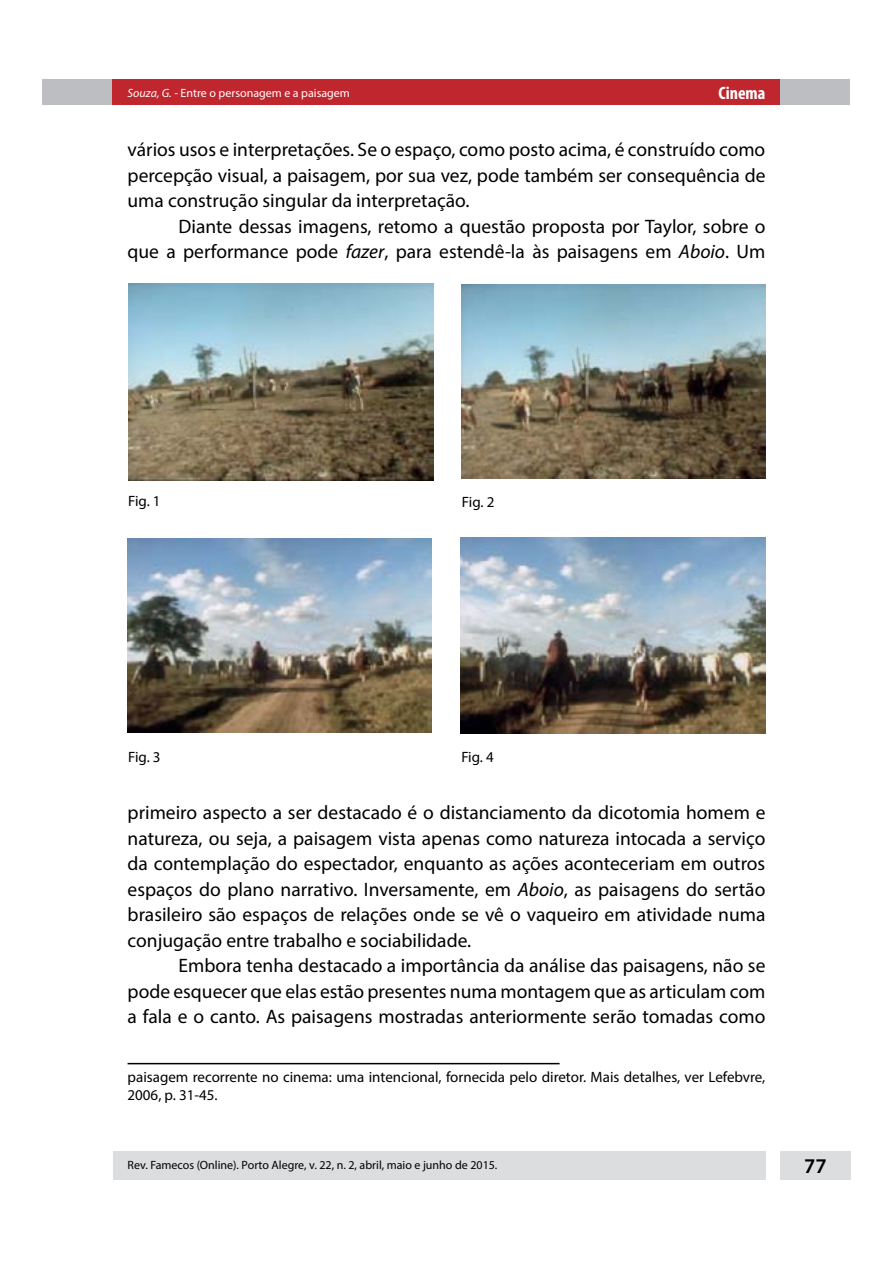
<style>
.page{position:relative;width:893px;height:1263px;background:#fff}
.page>*{position:absolute;margin:0;border:0;box-sizing:border-box;transform-origin:0 0}
.t1{font:600 21px "Myriad Pro";color:#000}
.t2{font:19.5px/25.5px "Myriad Pro";color:#000;text-align:justify}
.t3{font:700 condensed 18px "Myriad Pro";color:#fff}
.t4{font:15px/18px "Myriad Pro";color:#000}
.t5{font:12px "Myriad Pro";color:#000}
.t6{font:12px "Myriad Pro";color:#fff}
.s1{font-style:italic}
</style>
<div class="page">
<div style="left:43px;top:80px;width:807px;height:25px;background:#bcbec1"></div>
<div style="left:113px;top:80px;width:667px;height:25px;background:#bf262e"></div>
<div style="left:780px;top:1151px;width:70px;height:28px;background:#dbddde"></div>
<div style="left:113px;top:1151px;width:652px;height:28px;background:#dbddde"></div>
<hr style="left:128px;top:1063px;width:432px;height:1px;background:#000">
<img style="left:129px;top:284px;width:304px;height:197px">
<img style="left:461px;top:284px;width:305px;height:194px">
<img style="left:127px;top:539px;width:304px;height:194px">
<img style="left:461px;top:538px;width:304px;height:195px">
<p class="t6" style="left:128px;top:85px;width:224px"><span class="s1">Souza, G.</span> - Entre o personagem e a paisagem</p>
<p class="t3" style="left:719px;top:82px;width:48px">Cinema</p>
<p class="t2" style="left:128px;top:136px;width:639px">vários usos e interpretações. Se o espaço, como posto acima, é construído como percepção visual, a paisagem, por sua vez, pode também ser consequência de uma construção singular da interpretação.</p>
<p class="t2" style="left:128px;top:213px;width:639px;text-align:right">Diante dessas imagens, retomo a questão proposta por Taylor, sobre o<br>que a performance pode <span class="s1">fazer</span>, para estendê-la às paisagens em <span class="s1">Aboio</span>. Um</p>
<p class="t4" style="left:128px;top:492px;width:34px">Fig. 1</p>
<p class="t4" style="left:462px;top:493px;width:34px">Fig. 2</p>
<p class="t4" style="left:128px;top:747px;width:34px">Fig. 3</p>
<p class="t4" style="left:461px;top:747px;width:34px">Fig. 4</p>
<p class="t2" style="left:128px;top:799px;width:639px">primeiro aspecto a ser destacado é o distanciamento da dicotomia homem e natureza, ou seja, a paisagem vista apenas como natureza intocada a serviço da contemplação do espectador, enquanto as ações aconteceriam em outros espaços do plano narrativo. Inversamente, em <span class="s1">Aboio</span>, as paisagens do sertão brasileiro são espaços de relações onde se vê o vaqueiro em atividade numa conjugação entre trabalho e sociabilidade.</p>
<p class="t2" style="left:128px;top:952px;width:639px;text-indent:51px">Embora tenha destacado a importância da análise das paisagens, não se pode esquecer que elas estão presentes numa montagem que as articulam com a fala e o canto. As paisagens mostradas anteriormente serão tomadas como</p>
<p class="t4" style="left:128px;top:1067px;width:639px">paisagem recorrente no cinema: uma intencional, fornecida pelo diretor. Mais detalhes, ver Lefebvre,<br>2006, p. 31-45.</p>
<p class="t5" style="left:128px;top:1158px;width:371px">Rev. Famecos (Online). Porto Alegre, v. 22, n. 2, abril, maio e junho de 2015.</p>
<p class="t1" style="left:804px;top:1152px;width:24px">77</p>
</div>
